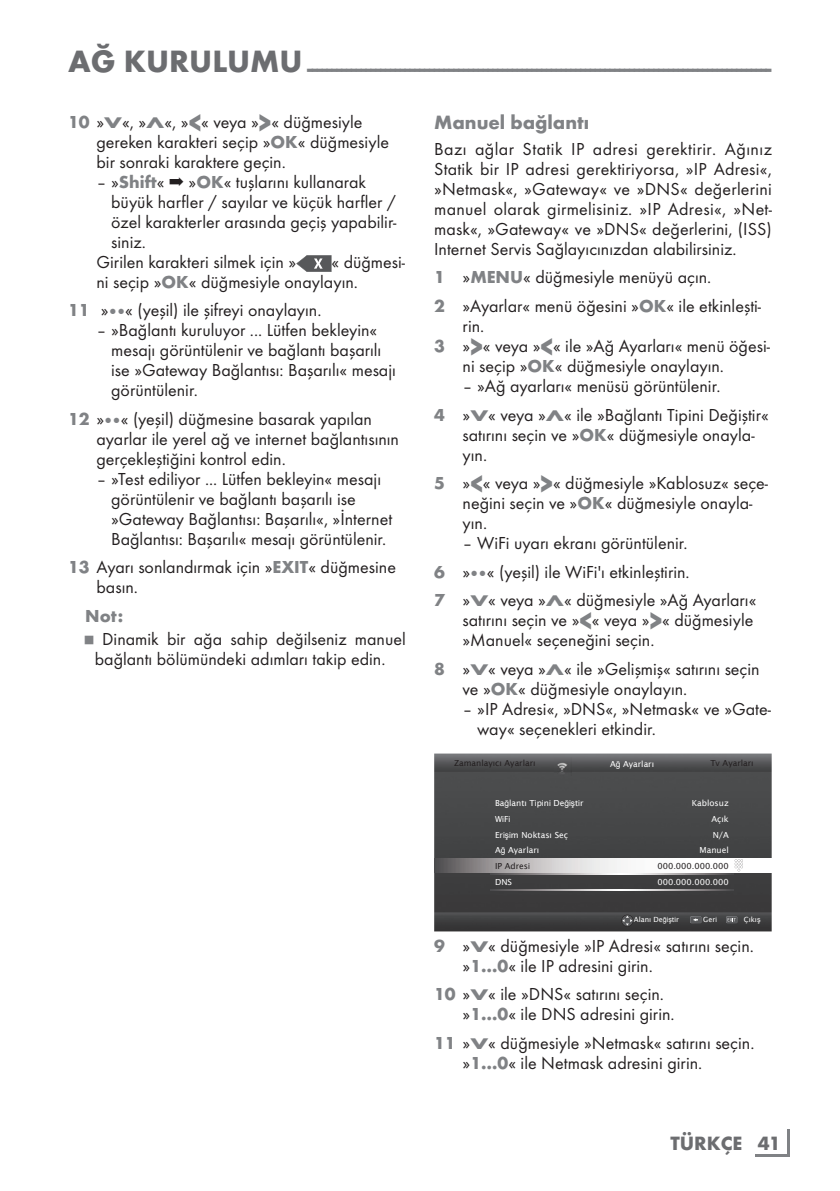
<style>
.page{position:relative;width:840px;height:1191px;background:#fff}
.page>*{position:absolute;margin:0;border:0;box-sizing:border-box;transform-origin:0 0}
.t1{font:700 24px "Futura TOT";color:#808285}
.t2{font:700 20px "Futura TOT";color:#808285}
.t3{font:700 20px "Futura TOT";color:#6c6d70}
.t4{font:18px/20px "Futura TOT Boo";color:#231f20}
.t5{font:700 18px "Futura TOT";color:#808285}
.t6{font:8.4px "Lucida Sans";color:#fff}
.t7{font:8.4px "Lucida Sans";color:#231f20}
.t8{font:8px "Grund Son Se";color:#808285}
.t9{font:7.2px "Lucida Sans";color:#fff}
.s1{font-family:"Futura TOT";font-weight:700;color:#808285}
.s2{font-family:"Futura TOT";font-weight:700;font-size:16px;color:#808285}
.s3{font-family:"Futura TOT";font-weight:700;font-size:27.2px;color:#808285}
.s4{color:#808285}
.s5{font-family:"Arial"}
</style>
<div class="page">
<hr style="left:787px;top:1129px;width:2px;height:27px;background:#808285">
<hr style="left:755px;top:1154px;width:33px;height:2px;background:#808285">
<svg style="left:296px;top:255px;width:35px;height:17px"></svg>
<img style="left:434px;top:753px;width:337px;height:178px">
<svg style="left:689px;top:916px;width:12px;height:7px"></svg>
<svg style="left:725px;top:916px;width:12px;height:7px"></svg>
<svg style="left:434px;top:858px;width:337px;height:14px"></svg>
<svg style="left:490px;top:889px;width:115px;height:1px"></svg>
<svg style="left:605px;top:889px;width:128px;height:1px"></svg>
<svg style="left:490px;top:873px;width:115px;height:1px"></svg>
<svg style="left:605px;top:873px;width:128px;height:1px"></svg>
<svg style="left:621px;top:915px;width:11px;height:11px"></svg>
<svg style="left:734px;top:859px;width:8px;height:12px"></svg>
<img style="left:553px;top:758px;width:18px;height:17px">
<h1 class="t1" style="left:68px;top:53px;width:704px"><sup>AĞ-kUrUlUMU</sup>------------------------------------------------------------------------------------------------</h1>
<p class="t4" style="left:96px;top:112px;width:294px;text-indent:-28px"><span class="s1">10</span> »<span class="s2">V</span>«, »<span class="s2">Λ</span>«, »<span class="s3">&lt;</span>« veya »<span class="s3">&gt;</span>« düğmesiyle gereken karakteri seçip »<span class="s1">Ok</span>« düğmesiyle bir sonraki karaktere geçin.</p>
<p class="t4" style="left:96px;top:171px;width:271px">– »<span class="s1">Shift</span>« ➡ »<span class="s1">Ok</span>« tuşlarını kullanarak</p>
<p class="t4" style="left:111px;top:191px;width:286px">büyük harfler / sayılar ve küçük harfler /</p>
<p class="t4" style="left:111px;top:211px;width:286px">özel karakterler arasında geçiş yapabilir-</p>
<p class="t4" style="left:111px;top:231px;width:36px">siniz.</p>
<p class="t4" style="left:96px;top:251px;width:201px">Girilen karakteri silmek için »</p>
<p class="t2" style="left:434px;top:110px;width:156px">Manuel-bağlantı</p>
<p class="t4" style="left:434px;top:139px;width:339px;text-align:justify">Bazı ağlar Statik IP adresi gerektirir. Ağınız Statik bir IP adresi gerektiriyorsa, »IP Adresi«, »Netmask«, »Gateway« ve »DNS« değerlerini manuel olarak girmelisiniz. »IP Adresi«, »Net&shy;mask«, »Gateway« ve »DNS« değerlerini, (ISS)<br>Internet Servis Sağlayıcınızdan alabilirsiniz.</p>
<p class="t4" style="left:434px;top:263px;width:328px;line-height:28.6px"><span class="s1">1</span> »<span class="s1">MenU</span>« düğmesiyle menüyü açın.<br><span class="s1">2</span> »Ayarlar« menü öğesini »<span class="s1">Ok</span>« ile etkinleşti-</p>
<p class="t4" style="left:462px;top:316px;width:23px">rin.</p>
<p class="t4" style="left:434px;top:336px;width:337px"><span class="s1">3</span> »<span class="s3">&gt;</span>« veya »<span class="s3">&lt;</span>« ile »Ağ Ayarları« menü öğesi-</p>
<p class="t4" style="left:462px;top:356px;width:263px">ni seçip »<span class="s1">Ok</span>« düğmesiyle onaylayın.</p>
<p class="t4" style="left:434px;top:371px;width:336px;line-height:28.6px;text-indent:28px">– »Ağ ayarları« menüsü görüntülenir.<br><span class="s1">4</span> »<span class="s2">V</span>« veya »<span class="s2">Λ</span>« ile »Bağlantı Tipini Değiştir«</p>
<p class="t4" style="left:462px;top:424px;width:293px">satırını seçin ve »<span class="s1">Ok</span>« düğmesiyle onayla&shy;yın.</p>
<p class="t4" style="left:462px;top:473px;width:307px;text-indent:-28px"><span class="s1">5</span> »<span class="s3">&lt;</span>« veya »<span class="s3">&gt;</span>« düğmesiyle »Kablosuz« seçe&shy;neğini seçin ve »<span class="s1">Ok</span>« düğmesiyle onayla&shy;yın.</p>
<p class="t4" style="left:434px;top:528px;width:323px;line-height:28.6px;text-indent:28px">– WiFi uyarı ekranı görüntülenir.<br><span class="s1">6-</span> »<span class="s4">••</span>« (yeşil) ile WiFi'ı etkinleştirin.<br><span class="s1">7</span> »<span class="s2">V</span>« veya »<span class="s2">Λ</span>« düğmesiyle »Ağ Ayarları«</p>
<p class="t4" style="left:462px;top:610px;width:292px">satırını seçin ve »<span class="s3">&lt;</span>« veya »<span class="s3">&gt;</span>« düğmesiyle »Manuel« seçeneğini seçin.</p>
<p class="t4" style="left:462px;top:658px;width:298px;text-indent:-28px"><span class="s1">8</span> »<span class="s2">V</span>« veya »<span class="s2">Λ</span>« ile »Gelişmiş« satırını seçin ve »<span class="s1">Ok</span>« düğmesiyle onaylayın.</p>
<p class="t4" style="left:477px;top:698px;width:295px;text-indent:-15px">– »IP Adresi«, »DNS«, »Netmask« ve »Gate&shy;way« seçenekleri etkindir.</p>
<p class="t7" style="left:454px;top:758px;width:83px">Zamanlayıcı Ayarları</p>
<p class="t6" style="left:609px;top:759px;width:46px">A<span class="s5">ğ</span> Ayarları</p>
<p class="t7" style="left:710px;top:758px;width:45px">Tv Ayarları</p>
<p class="t4" style="left:96px;top:252px;width:310px;text-indent:235px">« düğmesi&shy;ni seçip »<span class="s1">Ok</span>« düğmesiyle onaylayın.</p>
<p class="t4" style="left:68px;top:300px;width:255px"><span class="s1">11</span> »<span class="s4">••</span>« (yeşil) ile şifreyi onaylayın.</p>
<p class="t4" style="left:111px;top:320px;width:286px;text-indent:-15px">– »Bağlantı kuruluyor ... Lütfen bekleyin« mesajı görüntülenir ve bağlantı başarılı ise »Gateway Bağlantısı: Başarılı« mesajı görüntülenir.</p>
<p class="t4" style="left:96px;top:409px;width:304px;text-indent:-28px"><span class="s1">12</span> »<span class="s4">••</span>« (yeşil) düğmesine basarak yapılan ayarlar ile yerel ağ ve internet bağlantısının gerçekleştiğini kontrol edin.</p>
<p class="t4" style="left:111px;top:469px;width:282px;text-indent:-15px">– »Test ediliyor ... Lütfen bekleyin« mesajı görüntülenir ve bağlantı başarılı ise »Gateway Bağlantısı: Başarılı«, »İnternet Bağlantısı: Başarılı« mesajı görüntülenir.</p>
<p class="t4" style="left:96px;top:557px;width:301px;text-indent:-28px"><span class="s1">13</span> Ayarı sonlandırmak için »<span class="s1">eXIT</span>« düğmesine basın.</p>
<p class="t5" style="left:85px;top:604px;width:40px">not:</p>
<p class="t8" style="left:83px;top:635px;width:13px">7</p>
<p class="t4" style="left:95px;top:628px;width:312px;text-indent:7px">Dinamik bir ağa sahip değilseniz manuel bağlantı bölümündeki adımları takip edin.</p>
<p class="t6" style="left:495px;top:798px;width:90px">Ba<span class="s5">ğ</span>lantı T<span class="s5">i</span>p<span class="s5">i</span>n<span class="s5">i</span> De<span class="s5">ğiş</span>t<span class="s5">i</span>r</p>
<p class="t6" style="left:691px;top:798px;width:39px">Kablosuz</p>
<p class="t6" style="left:495px;top:813px;width:17px">W<span class="s5">i</span>F<span class="s5">i</span></p>
<p class="t6" style="left:711px;top:813px;width:19px">Açık</p>
<p class="t6" style="left:495px;top:829px;width:74px">Er<span class="s5">işi</span>m Noktası Seç</p>
<p class="t6" style="left:712px;top:829px;width:18px">N/A</p>
<p class="t6" style="left:495px;top:845px;width:46px">A<span class="s5">ğ</span> Ayarları</p>
<p class="t6" style="left:699px;top:845px;width:31px">Manuel</p>
<p class="t7" style="left:495px;top:861px;width:36px">IP Adres<span class="s5">i</span></p>
<p class="t7" style="left:657px;top:861px;width:73px">000.000.000.000</p>
<p class="t6" style="left:495px;top:877px;width:18px">DNS</p>
<p class="t6" style="left:657px;top:877px;width:73px">000.000.000.000</p>
<p class="t9" style="left:633px;top:915px;width:47px">Alanı De<span class="s5">ğiş</span>t<span class="s5">i</span>r</p>
<p class="t9" style="left:703px;top:915px;width:15px">Ger<span class="s5">i</span></p>
<p class="t9" style="left:743px;top:915px;width:18px">Çıkı<span class="s5">ş</span></p>
<p class="t4" style="left:462px;top:935px;width:293px;text-indent:-28px"><span class="s1">9</span> »<span class="s2">V</span>« düğmesiyle »IP Adresi« satırını seçin. »<span class="s1">1…0</span>« ile IP adresini girin.</p>
<p class="t4" style="left:462px;top:984px;width:213px;text-indent:-28px"><span class="s1">10</span> »<span class="s2">V</span>« ile »DNS« satırını seçin. »<span class="s1">1…0</span>« ile DNS adresini girin.</p>
<p class="t4" style="left:462px;top:1032px;width:293px;text-indent:-28px"><span class="s1">11</span> »<span class="s2">V</span>« düğmesiyle »Netmask« satırını seçin. »<span class="s1">1…0</span>« ile Netmask adresini girin.</p>
<p class="t3" style="left:670px;top:1131px;width:112px">TÜrkçe 41</p>
</div>
